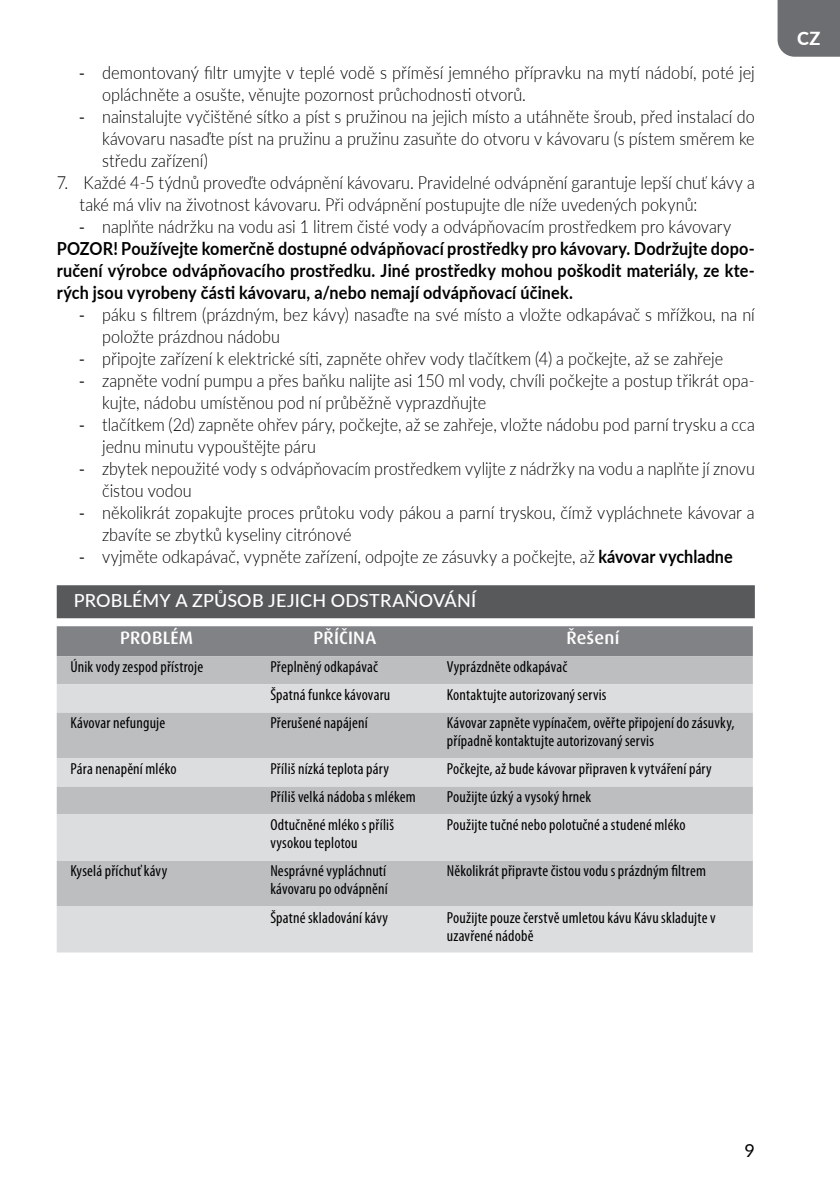
<style>
.page{position:relative;width:840px;height:1191px;background:#fff}
.page>*{position:absolute;margin:0;border:0;box-sizing:border-box;transform-origin:0 0}
.t1{font:300 18px/22px "Lato";color:#000;scale:.9 1}
.t2{font:700 18px/22px "Lato";letter-spacing:.01em;color:#000;scale:.9 1}
.t3{font:300 18px/22px "Lato";color:#000;scale:.91 1}
.t4{font:300 18px/22px "Lato";color:#000;scale:.89 1}
.t5{font:500 18px "Lato";letter-spacing:.01em;color:#fff}
.t6{font:500 18px "Dax Pro";letter-spacing:.01em;color:#fff}
.t7{font:800 18px "Lato";color:#fff}
.t8{font:18px "Lato";color:#000}
.t9{font:condensed 16px/18px "Myriad Pro";letter-spacing:.01em;color:#000}
.s1{font-family:"Myriad Pro";font-weight:400}
.s2{font-weight:300}
.s3{font-weight:700}
</style>
<div class="page">
<div style="left:777px;top:0;width:62px;height:57px;background:#6d6e71"></div>
<div style="left:57px;top:585px;width:697px;height:33px;background:#58595b"></div>
<div style="left:57px;top:626px;width:695px;height:30px;background:#808285"></div>
<div style="left:57px;top:656px;width:695px;height:28px;background:#bcbec0"></div>
<svg style="left:57px;top:684px;width:695px;height:268px;background:#cecfd0"></svg>
<p class="t3" style="left:102px;top:61px;width:718px;text-indent:-23px"><span class="s1">-</span> demontovaný filtr umyjte v teplé vodě s příměsí jemného přípravku na mytí nádobí, poté jej opláchněte a osušte, věnujte pozornost průchodnosti otvorů.</p>
<p class="t1" style="left:102px;top:105px;width:726px;text-align:justify;text-indent:-23px"><span class="s1">-</span> nainstalujte vyčištěné sítko a píst s pružinou na jejich místo a utáhněte šroub, před instalací do kávovaru nasaďte píst na pružinu a pružinu zasuňte do otvoru v kávovaru (s pístem směrem ke středu zařízení)</p>
<p class="t1" style="left:79px;top:171px;width:751px;text-indent:-23px">7. Každé 4-5 týdnů proveďte odvápnění kávovaru. Pravidelné odvápnění garantuje lepší chuť kávy a také má vliv na životnost kávovaru. Při odvápnění postupujte dle níže uvedených pokynů:</p>
<p class="t2" style="left:57px;top:214px;width:776px;text-indent:23px"><span class="s1">-</span> <span class="s2">naplňte nádržku na vodu asi 1 litrem čisté vody a odvápňovacím prostředkem pro kávovary </span>POZOR! Používejte komerčně dostupné odvápňovací prostředky pro kávovary. Dodržujte dopo&shy;ručení výrobce odvápňovacího prostředku. Jiné prostředky mohou poškodit materiály, ze kte&shy;rých jsou vyrobeny části kávovaru, a/nebo nemají odvápňovací účinek.</p>
<p class="t1" style="left:102px;top:303px;width:726px;text-indent:-23px"><span class="s1">-</span> páku s filtrem (prázdným, bez kávy) nasaďte na své místo a vložte odkapávač s mřížkou, na ní položte prázdnou nádobu</p>
<p class="t1" style="left:79px;top:347px;width:716px"><span class="s1">-</span> připojte zařízení k elektrické síti, zapněte ohřev vody tlačítkem (4) a počkejte, až se zahřeje</p>
<p class="t1" style="left:102px;top:369px;width:726px;text-indent:-23px"><span class="s1">-</span> zapněte vodní pumpu a přes baňku nalijte asi 150 ml vody, chvíli počkejte a postup třikrát opa&shy;kujte, nádobu umístěnou pod ní průběžně vyprazdňujte</p>
<p class="t1" style="left:102px;top:413px;width:726px;text-indent:-23px"><span class="s1">-</span> tlačítkem (2d) zapněte ohřev páry, počkejte, až se zahřeje, vložte nádobu pod parní trysku a cca jednu minutu vypouštějte páru</p>
<p class="t4" style="left:102px;top:457px;width:734px;text-indent:-23px"><span class="s1">-</span> zbytek nepoužité vody s odvápňovacím prostředkem vylijte z nádržky na vodu a naplňte jí znovu čistou vodou</p>
<p class="t1" style="left:102px;top:501px;width:726px;text-indent:-23px"><span class="s1">-</span> několikrát zopakujte proces průtoku vody pákou a parní tryskou, čímž vypláchnete kávovar a zbavíte se zbytků kyseliny citrónové</p>
<p class="t1" style="left:79px;top:545px;width:727px"><span class="s1">-</span> vyjměte odkapávač, vypněte zařízení, odpojte ze zásuvky a počkejte, až <span class="s3">kávovar vychladne</span></p>
<p class="t5" style="left:74px;top:587px;width:404px">PROBLÉMY A ZPŮSOB JEJICH ODSTRAŇOVÁNÍ</p>
<p class="t6" style="left:120px;top:626px;width:74px">PROBLÉM</p>
<p class="t6" style="left:313px;top:626px;width:64px">PŘÍČINA</p>
<p class="t6" style="left:566px;top:626px;width:54px">Řešení</p>
<p class="t9" style="left:70px;top:658px;width:134px">Únik vody zespod přístroje</p>
<p class="t9" style="left:270px;top:658px;width:109px">Přeplněný odkapávač</p>
<p class="t9" style="left:446px;top:658px;width:122px">Vyprázdněte odkapávač</p>
<p class="t9" style="left:270px;top:686px;width:121px">Špatná funkce kávovaru</p>
<p class="t9" style="left:446px;top:686px;width:161px">Kontaktujte autorizovaný servis</p>
<p class="t9" style="left:70px;top:714px;width:96px">Kávovar nefunguje</p>
<p class="t9" style="left:270px;top:714px;width:99px">Přerušené napájení</p>
<p class="t9" style="left:446px;top:714px;width:289px">Kávovar zapněte vypínačem, ověřte připojení do zásuvky, případně kontaktujte autorizovaný servis</p>
<p class="t9" style="left:70px;top:760px;width:108px">Pára nenapění mléko</p>
<p class="t9" style="left:270px;top:760px;width:120px">Příliš nízká teplota páry</p>
<p class="t9" style="left:446px;top:760px;width:266px">Počkejte, až bude kávovar připraven k vytváření páry</p>
<p class="t9" style="left:270px;top:788px;width:147px">Příliš velká nádoba s mlékem</p>
<p class="t9" style="left:446px;top:788px;width:146px">Použijte úzký a vysoký hrnek</p>
<p class="t9" style="left:270px;top:816px;width:125px">Odtučněné mléko s příliš vysokou teplotou</p>
<p class="t9" style="left:446px;top:816px;width:240px">Použijte tučné nebo polotučné a studené mléko</p>
<p class="t9" style="left:70px;top:862px;width:98px">Kyselá příchuť kávy</p>
<p class="t9" style="left:270px;top:862px;width:119px">Nesprávné vypláchnutí kávovaru po odvápnění</p>
<p class="t9" style="left:446px;top:862px;width:260px">Několikrát připravte čistou vodu s prázdným filtrem</p>
<p class="t9" style="left:270px;top:908px;width:119px">Špatné skladování kávy</p>
<p class="t9" style="left:446px;top:908px;width:270px">Použijte pouze čerstvě umletou kávu Kávu skladujte v uzavřené nádobě</p>
<p class="t7" style="left:796px;top:25px;width:25px">CZ</p>
<p class="t8" style="left:744px;top:1137px;width:12px">9</p>
</div>
